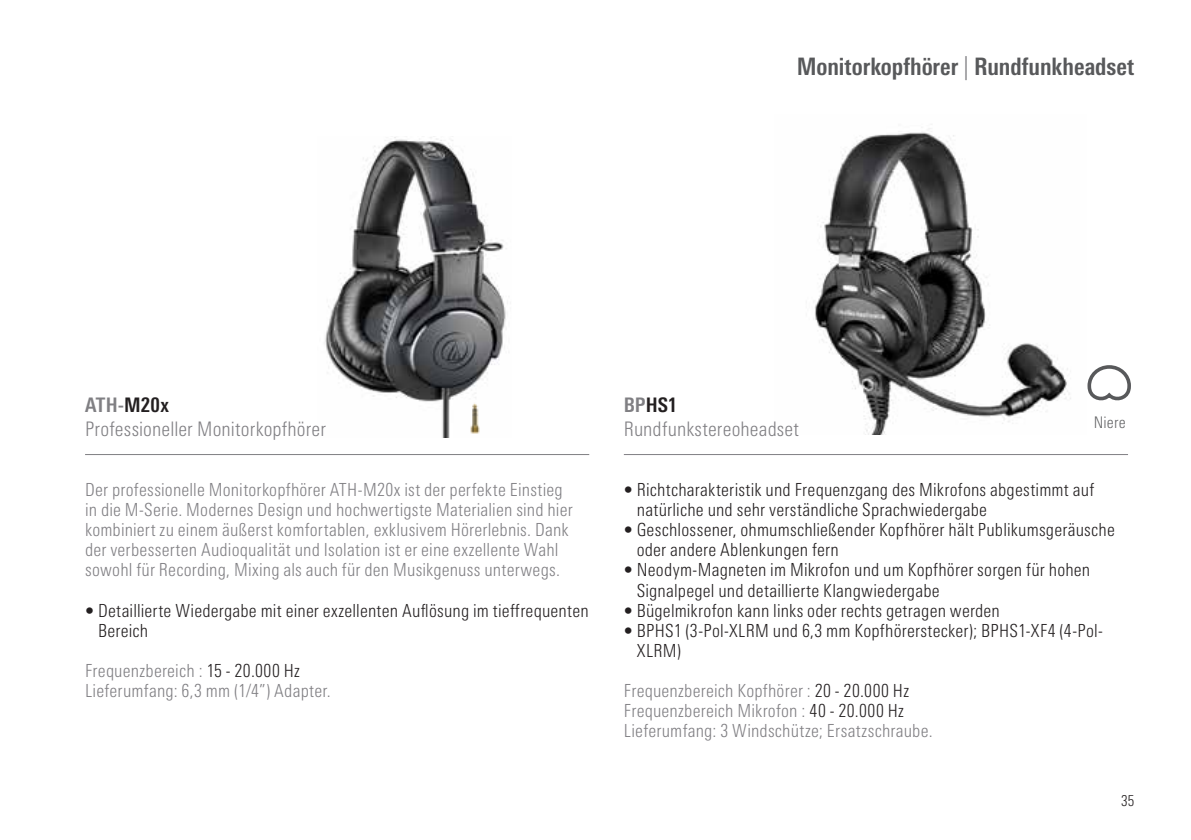
<style>
.page{position:relative;width:1191px;height:840px;background:#fff}
.page>*{position:absolute;margin:0;border:0;box-sizing:border-box;transform-origin:0 0}
.t1{font:700 condensed 24px "Univers Next Pro";color:#58595b}
.t2{font:300 condensed 20px/24px "Univers Next Pro";letter-spacing:.005em;color:#807f83}
.t3{font:300 condensed 18px/20px "Univers Next Pro";letter-spacing:.01em;color:#807f83}
.t4{font:300 condensed 18px/20px "Univers Next Pro";letter-spacing:.01em;color:#231f20}
.t5{font:300 condensed 16px "Univers Next Pro";letter-spacing:.015em;color:#636466}
.t6{font:300 condensed 15px "Univers Next Pro";color:#231f20}
.s1{font-weight:300;color:#807f83}
.s2{font-weight:700}
.s3{font-weight:700;color:#231f20}
.s4{color:#231f20}
</style>
<div class="page">
<img style="left:815px;top:128px;width:256px;height:306px">
<img style="left:324px;top:137px;width:184px;height:300px">
<hr style="left:85px;top:454px;width:504px;height:1px;background:#807f83">
<svg style="left:1087px;top:365px;width:44px;height:36px"></svg>
<hr style="left:624px;top:454px;width:504px;height:1px;background:#807f83">
<img style="left:464px;top:396px;width:37px;height:41px">
<h1 class="t1" style="left:796px;top:52px;width:339px">Monitorkopfhörer <span class="s1">|</span> Rundfunkheadset</h1>
<p class="t2" style="left:85px;top:393px;width:242px"><span class="s2">ATH-</span><span class="s3">M20x<br></span>Professioneller Monitorkopfhörer</p>
<p class="t3" style="left:85px;top:479px;width:489px">Der professionelle Monitorkopfhörer ATH-M20x ist der perfekte Einstieg in die M-Serie. Modernes Design und hochwertigste Materialien sind hier kombiniert zu einem äußerst komfortablen, exklusivem Hörerlebnis. Dank der verbesserten Audioqualität und Isolation ist er eine exzellente Wahl sowohl für Recording, Mixing als auch für den Musikgenuss unterwegs.</p>
<p class="t4" style="left:98px;top:599px;width:492px;text-indent:-13px">• Detaillierte Wiedergabe mit einer exzellenten Auflösung im tieffrequenten<br>Bereich</p>
<p class="t3" style="left:85px;top:659px;width:247px">Frequenzbereich : <span class="s4">15 - 20.000 Hz<br></span>Lieferumfang: 6,3 mm (1/4”) Adapter.</p>
<p class="t2" style="left:624px;top:393px;width:177px"><span class="s2">BP</span><span class="s3">HS1<br></span>Rundfunkstereoheadset</p>
<p class="t5" style="left:1093px;top:413px;width:34px">Niere</p>
<p class="t4" style="left:637px;top:479px;width:459px;text-indent:-13px">• Richtcharakteristik und Frequenzgang des Mikrofons abgestimmt auf natürliche und sehr verständliche Sprachwiedergabe</p>
<p class="t4" style="left:637px;top:519px;width:479px;text-indent:-13px">• Geschlossener, ohmumschließender Kopfhörer hält Publikumsgeräusche oder andere Ablenkungen fern</p>
<p class="t4" style="left:637px;top:559px;width:455px;text-indent:-13px">• Neodym-Magneten im Mikrofon und um Kopfhörer sorgen für hohen<br>Signalpegel und detaillierte Klangwiedergabe</p>
<p class="t4" style="left:624px;top:599px;width:378px">• Bügelmikrofon kann links oder rechts getragen werden</p>
<p class="t4" style="left:637px;top:619px;width:468px;text-indent:-13px">• BPHS1 (3-Pol-XLRM und 6,3 mm Kopfhörerstecker); BPHS1-XF4 (4-Pol-<br>XLRM)</p>
<p class="t3" style="left:624px;top:679px;width:310px">Frequenzbereich Kopfhörer : <span class="s4">20 - 20.000 Hz<br></span>Frequenzbereich Mikrofon : <span class="s4">40 - 20.000 Hz<br></span>Lieferumfang: 3 Windschütze; Ersatzschraube.</p>
<p class="t6" style="left:1121px;top:791px;width:15px">35</p>
</div>
